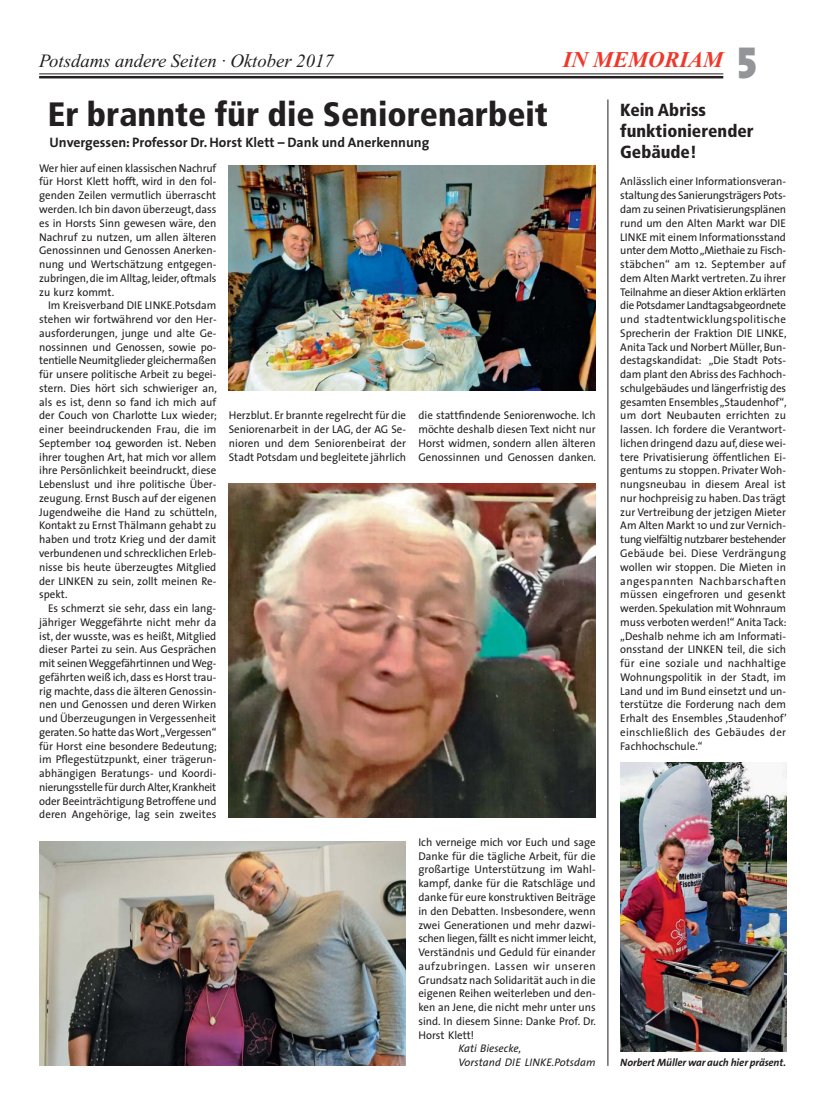
<style>
.page{position:relative;width:833px;height:1117px;background:#fff}
.page>*{position:absolute;margin:0;border:0;box-sizing:border-box;transform-origin:0 0}
.t1{font:900 condensed 33.75px "Frutiger";color:#231f20}
.t2{font:italic 700 22.5px "Times New Roman";color:#ef3829}
.t3{font:italic 18.75px "Times New Roman";color:#231f20}
.t4{font:900 condensed 17.5px/21px "Frutiger";color:#231f20}
.t5{font:700 13.75px "The Sans";color:#231f20}
.t6{font:11.25px/13.8px "The Sans";color:#231f20;text-align:justify}
.t7{font:italic 11px/13.8px "The Sans";letter-spacing:.005em;color:#231f20}
.t8{font:italic 700 10.62px "The Sans";letter-spacing:-.01em;color:#231f20}
.s1{font-family:"The Sans Black Expert";font-weight:400;font-style:normal;font-size:45px;color:#939598}
</style>
<div class="page">
<hr style="left:39px;top:73px;width:684px;height:1px;background:#231f20">
<hr style="left:39px;top:76px;width:684px;height:2px;background:#231f20">
<hr style="left:607px;top:99px;width:1px;height:966px;background:#231f20">
<img style="left:620px;top:762px;width:166px;height:289px">
<img style="left:229px;top:166px;width:366px;height:224px">
<img style="left:39px;top:841px;width:367px;height:224px">
<img style="left:229px;top:483px;width:366px;height:333px">
<h3 class="t3" style="left:39px;top:54px;width:296px">Potsdams andere Seiten · Oktober 2017</h3>
<h2 class="t2" style="left:563px;top:52px;width:196px">IN MEMORIAM <span class="s1">5</span></h2>
<h1 class="t1" style="left:48px;top:101px;width:502px">Er brannte für die Seniorenarbeit</h1>
<p class="t5" style="left:50px;top:136px;width:381px">Unvergessen: Professor Dr. Horst Klett – Dank und Anerkennung</p>
<p class="t6" style="left:39px;top:162px;width:179px">Wer hier auf einen klassischen Nachruf für Horst Klett hofft, wird in den fol&shy;genden Zeilen vermutlich überrascht werden. Ich bin davon überzeugt, dass es in Horsts Sinn gewesen wäre, den Nachruf zu nutzen, um allen älteren Genossinnen und Genossen Anerken&shy;nung und Wertschätzung entgegen&shy;zubringen, die im Alltag, leider, oftmals zu kurz kommt.</p>
<p class="t6" style="left:39px;top:300px;width:179px;text-indent:9px">Im Kreisverband DIE LINKE.Potsdam stehen wir fortwährend vor den Her&shy;ausforderungen, junge und alte Ge&shy;nossinnen und Genossen, sowie po&shy;tentielle Neumitglieder gleichermaßen für unsere politische Arbeit zu begei&shy;stern. Dies hört sich schwieriger an, als es ist, denn so fand ich mich auf der Couch von Charlotte Lux wieder; einer beeindruckenden Frau, die im September 104 geworden ist. Neben ihrer toughen Art, hat mich vor allem ihre Persönlichkeit beeindruckt, diese Lebenslust und ihre politische Über&shy;zeugung. Ernst Busch auf der eigenen Jugendweihe die Hand zu schütteln, Kontakt zu Ernst Thälmann gehabt zu haben und trotz Krieg und der damit verbundenen und schrecklichen Erleb&shy;nisse bis heute überzeugtes Mitglied der LINKEN zu sein, zollt meinen Re&shy;spekt.</p>
<p class="t6" style="left:39px;top:602px;width:179px;text-indent:9px">Es schmerzt sie sehr, dass ein lang&shy;jähriger Weggefährte nicht mehr da ist, der wusste, was es heißt, Mitglied dieser Partei zu sein. Aus Gesprächen mit seinen Weggefährtinnen und Weg&shy;gefährten weiß ich, dass es Horst trau&shy;rig machte, dass die älteren Genossin&shy;nen und Genossen und deren Wirken und Überzeugungen in Vergessenheit geraten. So hatte das Wort „Vergessen“ für Horst eine besondere Bedeutung; im Pflegestützpunkt, einer trägerun&shy;abhängigen Beratungs- und Koordi&shy;nierungsstelle für durch Alter, Krankheit oder Beeinträchtigung Betroffene und deren Angehörige, lag sein zweites</p>
<p class="t6" style="left:229px;top:410px;width:179px">Herzblut. Er brannte regelrecht für die Seniorenarbeit in der LAG, der AG Se&shy;nioren und dem Seniorenbeirat der Stadt Potsdam und begleitete jährlich</p>
<p class="t6" style="left:418px;top:410px;width:179px">die stattfindende Seniorenwoche. Ich möchte deshalb diesen Text nicht nur Horst widmen, sondern allen älteren Genossinnen und Genossen danken.</p>
<p class="t6" style="left:418px;top:836px;width:179px">Ich verneige mich vor Euch und sage Danke für die tägliche Arbeit, für die großartige Unterstützung im Wahl&shy;kampf, danke für die Ratschläge und danke für eure konstruktiven Beiträge in den Debatten. Insbesondere, wenn zwei Generationen und mehr dazwi&shy;schen liegen, fällt es nicht immer leicht, Verständnis und Geduld für einander aufzubringen. Lassen wir unseren Grundsatz nach Solidarität auch in die eigenen Reihen weiterleben und den&shy;ken an Jene, die nicht mehr unter uns sind. In diesem Sinne: Danke Prof. Dr.<br>Horst Klett!</p>
<p class="t7" style="left:458px;top:1042px;width:139px">Kati Biesecke,<br>Vorstand DIE LINKE.Potsdam</p>
<h3 class="t4" style="left:620px;top:100px;width:135px">Kein Abriss funktionierender<br>Gebäude!</h3>
<p class="t6" style="left:620px;top:176px;width:168px">Anlässlich einer Informationsveran&shy;staltung des Sanierungsträgers Pots&shy;dam zu seinen Privatisierungsplänen rund um den Alten Markt war DIE LINKE mit einem Informationsstand unter dem Motto „Miethaie zu Fisch&shy;stäbchen“ am 12. September auf dem Alten Markt vertreten. Zu ihrer Teilnahme an dieser Aktion erklärten die Potsdamer Landtagsabgeordnete und stadtentwicklungspolitische Sprecherin der Fraktion DIE LINKE, Anita Tack und Norbert Müller, Bun&shy;destagskandidat: „Die Stadt Pots&shy;dam plant den Abriss des Fachhoch&shy;schulgebäudes und längerfristig des gesamten Ensembles „Staudenhof“, um dort Neubauten errichten zu lassen. Ich fordere die Verantwort&shy;lichen dringend dazu auf, diese wei&shy;tere Privatisierung öffentlichen Ei&shy;gentums zu stoppen. Privater Woh&shy;nungsneubau in diesem Areal ist nur hochpreisig zu haben. Das trägt zur Vertreibung der jetzigen Mieter Am Alten Markt 10 und zur Vernich&shy;tung vielfältig nutzbarer bestehender Gebäude bei. Diese Verdrängung wollen wir stoppen. Die Mieten in angespannten Nachbarschaften müssen eingefroren und gesenkt werden. Spekulation mit Wohnraum muss verboten werden!“ Anita Tack: „Deshalb nehme ich am Informati&shy;onsstand der LINKEN teil, die sich für eine soziale und nachhaltige Wohnungspolitik in der Stadt, im Land und im Bund einsetzt und un&shy;terstütze die Forderung nach dem Erhalt des Ensembles ‚Staudenhof’ einschließlich des Gebäudes der Fachhochschule.“</p>
<p class="t8" style="left:620px;top:1056px;width:167px">Norbert Müller war auch hier präsent.</p>
</div>
